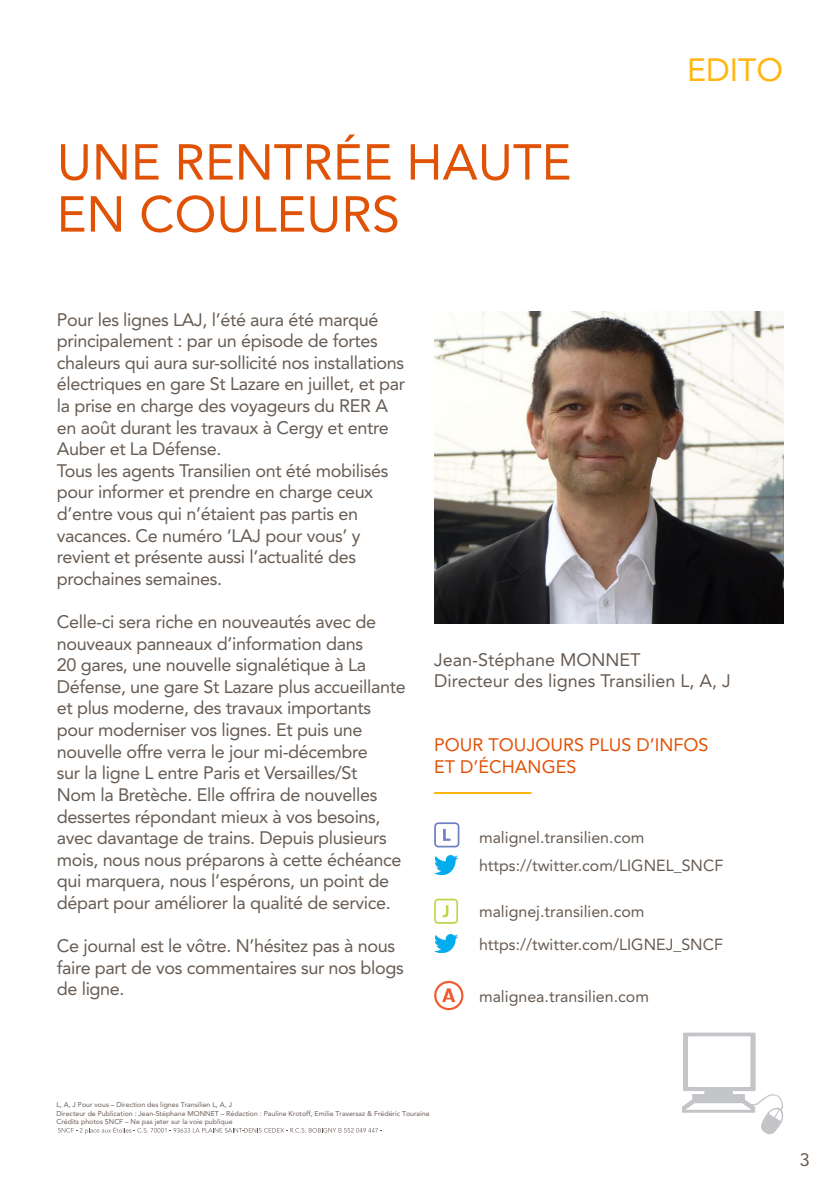
<style>
.page{position:relative;width:840px;height:1191px;background:#fff}
.page>*{position:absolute;margin:0;border:0;box-sizing:border-box;transform-origin:0 0}
.titre_article{font:50px "Avenir LT Std";color:#e05206}
.titre_onglet{font:32px "Avenir LT Std";color:#ffb612}
.t1{font:18px/21.6px "Avenir LT Std";letter-spacing:-.02em;color:#675c53}
.t2{font:18px "Avenir LT Std";color:#675c53}
.sous_titres_parties{font:18px "Avenir LT Std";color:#e05206}
.t3{font:16px "Avenir LT Std";color:#675c53}
.t4{font:7px/8.4px "Avenir LT Std";color:#685b55}
</style>
<div class="page">
<img style="left:434px;top:312px;width:348px;height:312px">
<div style="left:682px;top:1032px;width:73px;height:59px;background:#c3c5c8"></div>
<div style="left:687px;top:1036px;width:63px;height:51px;background:#fff"></div>
<svg style="left:682px;top:1089px;width:100px;height:45px"></svg>
<hr style="left:434px;top:792px;width:97px;height:2px;background:#ffb612">
<svg style="left:58px;top:1127px;width:324px;height:7px"></svg>
<img style="left:434px;top:855px;width:23px;height:19px">
<img style="left:434px;top:934px;width:23px;height:19px">
<svg style="left:434px;top:822px;width:25px;height:25px"></svg>
<svg style="left:434px;top:981px;width:29px;height:29px"></svg>
<svg style="left:434px;top:898px;width:24px;height:25px"></svg>
<p class="titre_article" style="left:57px;top:133px;width:516px">UNE RENTRÉE HAUTE</p>
<p class="titre_article" style="left:57px;top:185px;width:344px">EN COULEURS</p>
<p class="titre_onglet" style="left:686px;top:51px;width:98px">EDITO</p>
<p class="t1" style="left:57px;top:309px;width:349px">Pour les lignes LAJ, l’été aura été marqué principalement : par un épisode de fortes chaleurs qui aura sur-sollicité nos installations électriques en gare St Lazare en juillet, et par la prise en charge des voyageurs du RER A en août durant les travaux à Cergy et entre Auber et La Défense.</p>
<p class="t1" style="left:57px;top:460px;width:333px">Tous les agents Transilien ont été mobilisés pour informer et prendre en charge ceux d’entre vous qui n’étaient pas partis en vacances. Ce numéro ‘LAJ pour vous’ y revient et présente aussi l’actualité des prochaines semaines.</p>
<p class="t1" style="left:57px;top:611px;width:350px">Celle-ci sera riche en nouveautés avec de nouveaux panneaux d’information dans<br>20 gares, une nouvelle signalétique à La Défense, une gare St Lazare plus accueillante et plus moderne, des travaux importants pour moderniser vos lignes. Et puis une nouvelle offre verra le jour mi-décembre<br>sur la ligne L entre Paris et Versailles/St<br>Nom la Bretèche. Elle offrira de nouvelles dessertes répondant mieux à vos besoins, avec davantage de trains. Depuis plusieurs mois, nous nous préparons à cette échéance qui marquera, nous l’espérons, un point de départ pour améliorer la qualité de service.</p>
<p class="t1" style="left:57px;top:935px;width:348px">Ce journal est le vôtre. N’hésitez pas à nous faire part de vos commentaires sur nos blogs de ligne.</p>
<p class="t2" style="left:434px;top:649px;width:208px">Jean-Stéphane MONNET</p>
<p class="t2" style="left:434px;top:670px;width:298px">Directeur des lignes Transilien L, A, J</p>
<p class="sous_titres_parties" style="left:434px;top:734px;width:276px">POUR TOUJOURS PLUS D’INFOS</p>
<p class="sous_titres_parties" style="left:434px;top:756px;width:144px">ET D’ÉCHANGES</p>
<p class="t3" style="left:478px;top:827px;width:167px">malignel.transilien.com</p>
<p class="t3" style="left:478px;top:856px;width:245px">https://twitter.com/LIGNEL_SNCF</p>
<p class="t3" style="left:478px;top:902px;width:167px">malignej.transilien.com</p>
<p class="t3" style="left:478px;top:935px;width:245px">https://twitter.com/LIGNEJ_SNCF</p>
<p class="t3" style="left:478px;top:987px;width:171px">malignea.transilien.com</p>
<p class="t4" style="left:56px;top:1100px;width:374px">L, A, J Pour vous – Direction des lignes Transilien L, A, J<br>Directeur de Publication : Jean-Stéphane MONNET – Rédaction : Pauline Krotoff, Emilie Traversaz &amp; Frédéric Touraine<br>Crédits photos SNCF – Ne pas jeter sur la voie publique</p>
<p class="t1" style="left:799px;top:1149px;width:12px">3</p>
</div>
